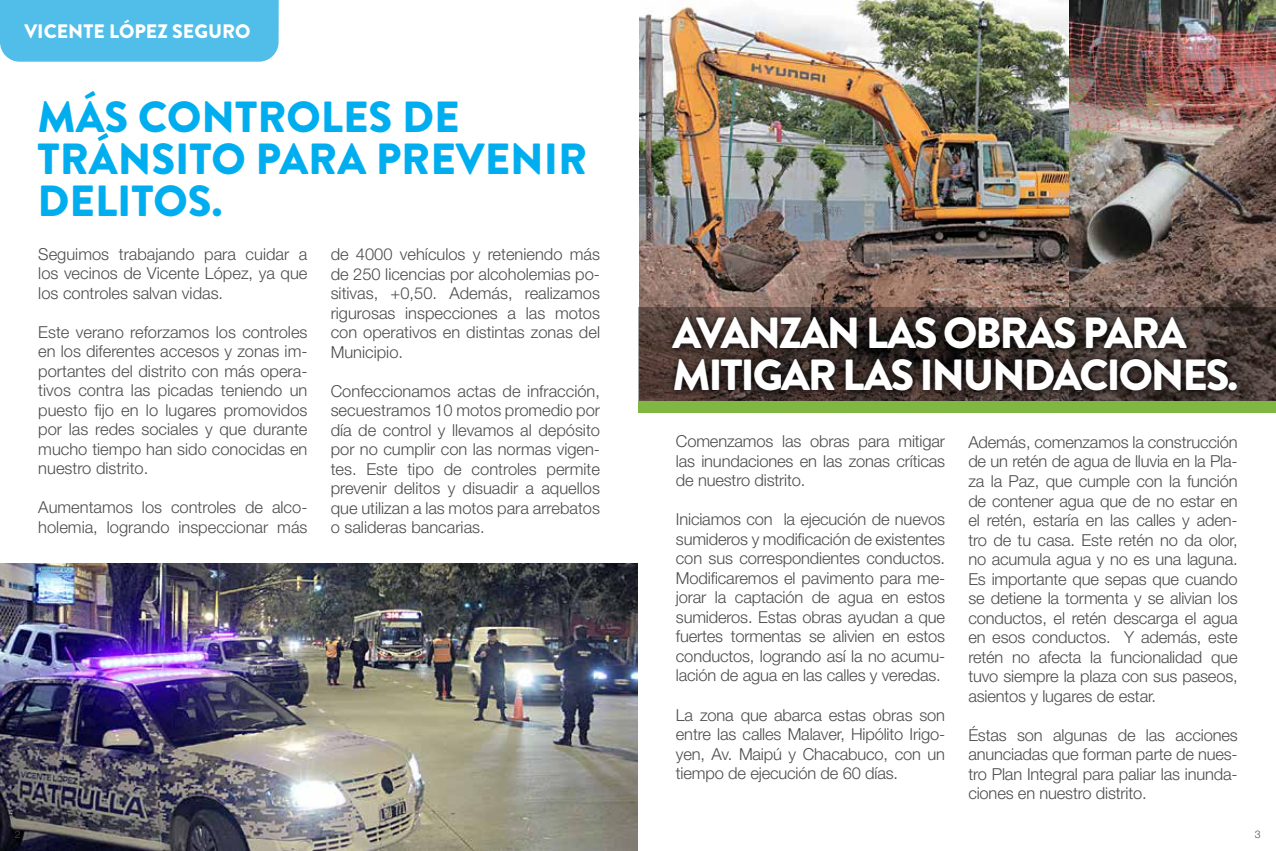
<style>
.page{position:relative;width:1276px;height:851px;background:#fff}
.page>*{position:absolute;margin:0;border:0;box-sizing:border-box;transform-origin:0 0}
.t1{font:900 43.5px/42px "Brandon Grotesque";letter-spacing:-.05em;color:#fff}
.t2{font:900 43.5px/42px "Brandon Grotesque";color:#00aeef}
.t3{font:900 19.5px "Brandon Grotesque";color:#fff}
.t4{font:300 16.5px/19.5px "Helvetica Neue LT Std";color:#4d4d4f;text-align:justify}
.t5{font:300 10.5px "Helvetica Neue LT Std";color:#4d4d4f}
</style>
<div class="page">
<img style="left:0;top:563px;width:638px;height:287px">
<img style="left:639px;top:0;width:430px;height:307px">
<img style="left:1069px;top:0;width:207px;height:307px">
<svg style="left:638px;top:307px;width:638px;height:93px;background:#4c3c37"></svg>
<svg style="left:665px;top:309px;width:579px;height:90px;background:#2e2421"></svg>
<div style="left:638px;top:400px;width:638px;height:12px;background:#80b742"></div>
<div style="left:0;top:0;width:279px;height:62px;background:#50bee8"></div>
<p class="t3" style="left:24px;top:18px;width:228px">VICENTE LÓPEZ SEGURO</p>
<h1 class="t2" style="left:38px;top:96px;width:551px">MÁS CONTROLES DE<br>TRÁNSITO PARA PREVENIR<br>DELITOS.</h1>
<p class="t4" style="left:38px;top:243px;width:271px">Seguimos trabajando para cuidar a los vecinos de Vicente López, ya que los controles salvan vidas.</p>
<p class="t4" style="left:38px;top:322px;width:271px">Este verano reforzamos los controles en los diferentes accesos y zonas im&shy;portantes del distrito con más opera&shy;tivos contra las picadas teniendo un puesto fijo en lo lugares promovidos por las redes sociales y que durante mucho tiempo han sido conocidas en nuestro distrito.</p>
<p class="t4" style="left:38px;top:497px;width:271px">Aumentamos los controles de alco&shy;holemia, logrando inspeccionar más</p>
<p class="t4" style="left:331px;top:244px;width:271px">de 4000 vehículos y reteniendo más de 250 licencias por alcoholemias po&shy;sitivas, +0,50. Además, realizamos rigurosas inspecciones a las motos con operativos en distintas zonas del Municipio.</p>
<p class="t4" style="left:331px;top:380px;width:271px">Confeccionamos actas de infracción, secuestramos 10 motos promedio por día de control y llevamos al depósito por no cumplir con las normas vigen&shy;tes. Este tipo de controles permite prevenir delitos y disuadir a aquellos que utilizan a las motos para arrebatos o salideras bancarias.</p>
<h1 class="t1" style="left:672px;top:313px;width:567px">AVANZAN LAS OBRAS PARA<br>MITIGAR LAS INUNDACIONES.</h1>
<p class="t4" style="left:676px;top:431px;width:271px">Comenzamos las obras para mitigar las inundaciones en las zonas críticas de nuestro distrito.</p>
<p class="t4" style="left:676px;top:509px;width:271px">Iniciamos con la ejecución de nuevos sumideros y modificación de existentes con sus correspondientes conductos.<br>Modificaremos el pavimento para me&shy;jorar la captación de agua en estos sumideros. Estas obras ayudan a que fuertes tormentas se alivien en estos conductos, logrando así la no acumu&shy;lación de agua en las calles y veredas.</p>
<p class="t4" style="left:676px;top:704px;width:271px">La zona que abarca estas obras son entre las calles Malaver, Hipólito Irigo&shy;yen, Av. Maipú y Chacabuco, con un tiempo de ejecución de 60 días.</p>
<p class="t4" style="left:968px;top:432px;width:271px">Además, comenzamos la construcción de un retén de agua de lluvia en la Pla&shy;za la Paz, que cumple con la función de contener agua que de no estar en el retén, estaría en las calles y aden&shy;tro de tu casa. Este retén no da olor, no acumula agua y no es una laguna.<br>Es importante que sepas que cuando se detiene la tormenta y se alivian los conductos, el retén descarga el agua en esos conductos. Y además, este retén no afecta la funcionalidad que tuvo siempre la plaza con sus paseos, asientos y lugares de estar.</p>
<p class="t4" style="left:968px;top:724px;width:271px">Éstas son algunas de las acciones anunciadas que forman parte de nues&shy;tro Plan Integral para paliar las inunda&shy;ciones en nuestro distrito.</p>
<p class="t5" style="left:15px;top:828px;width:7px">2</p>
<p class="t5" style="left:1254px;top:828px;width:7px">3</p>
</div>
